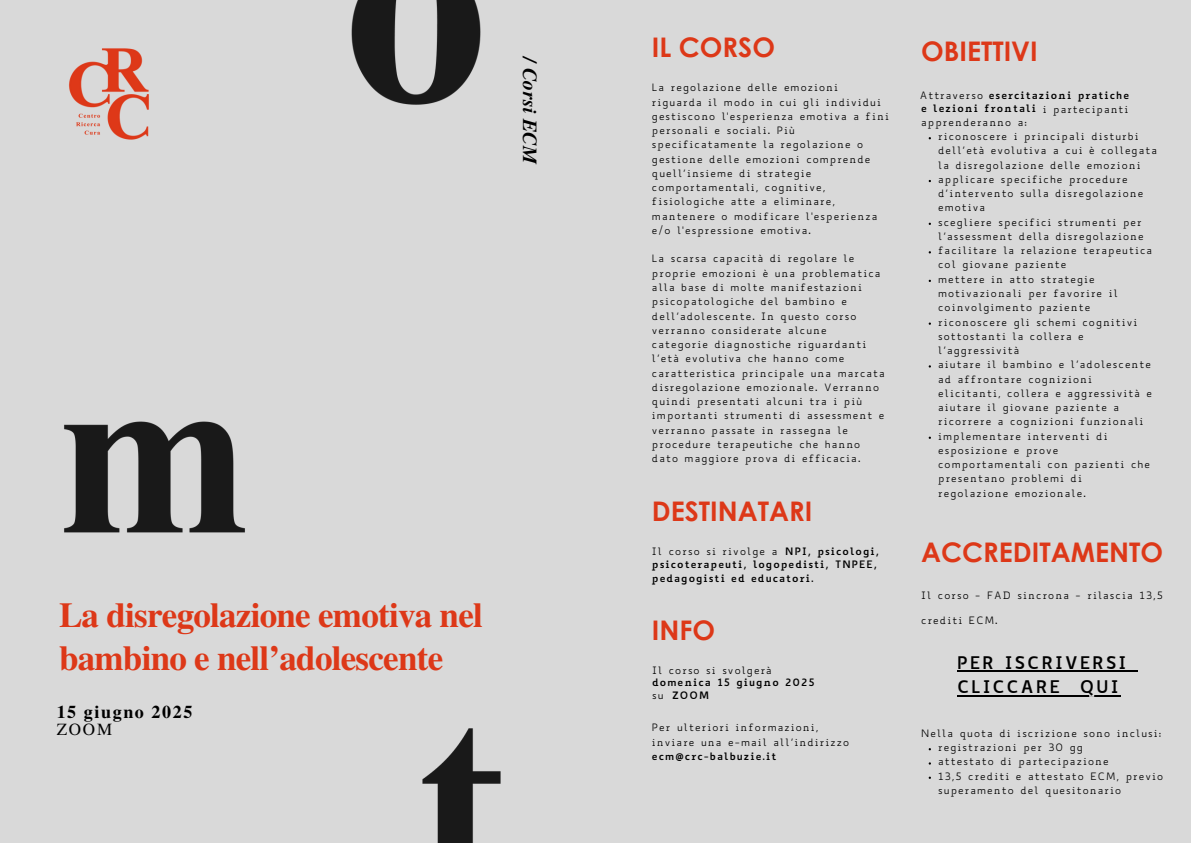
<style>
.page{position:relative;width:1191px;height:843px;background:#fff}
.page>*{position:absolute;margin:0;border:0;box-sizing:border-box;transform-origin:0 0}
.t1{font:700 35px/42.8px "Te X Gyre Termes";letter-spacing:-.02em;color:#dd3818}
.t2{font:700 27px "Century Gothic";color:#dd3818}
.t3{font:italic 700 20px "Te X Gyre Termes";color:#000}
.t4{font:700 18px "Te X Gyre Termes";letter-spacing:.09em;color:#000}
.t5{font:700 17px/24.8px "Biancoenero";letter-spacing:.105em;color:#000}
.t6{font:17px "Te X Gyre Termes";color:#000}
.t7{font:10px/14.2px "Biancoenero";letter-spacing:.105em;color:#000}
.t8{font:700 10px/14.2px "Biancoenero";letter-spacing:.105em;color:#000}
</style>
<div class="page">
<div style="left:0;top:0;width:1190px;height:842px;background:#d9d9d9"></div>
<img style="left:64px;top:421px;width:181px;height:112px">
<img style="left:422px;top:728px;width:79px;height:114px">
<img style="left:351px;top:0;width:130px;height:105px">
<img style="left:69px;top:48px;width:80px;height:92px">
<hr style="left:957px;top:669px;width:170px;height:2px;background:#000">
<hr style="left:957px;top:694px;width:104px;height:2px;background:#000">
<svg style="left:1061px;top:695px;width:18px;height:1px"></svg>
<hr style="left:1079px;top:694px;width:41px;height:2px;background:#000">
<h5 class="t3" style="left:544px;top:57px;width:110px;rotate:90deg">/Corsi ECM</h5>
<p class="t1" style="left:59px;top:592px;width:425px">La disregolazione emotiva nel bambino e nell’adolescente</p>
<p class="t4" style="left:57px;top:697px;width:137px">15 giugno 2025</p>
<p class="t6" style="left:57px;top:717px;width:57px">ZOOM</p>
<h2 class="t2" style="left:652px;top:30px;width:124px">IL CORSO</h2>
<p class="t7" style="left:652px;top:82px;width:238px">La regolazione delle emozioni riguarda il modo in cui gli individui gestiscono l'esperienza emotiva a fini personali e sociali. Più specificatamente la regolazione o gestione delle emozioni comprende quell’insieme di strategie comportamentali, cognitive, fisiologiche atte a eliminare, mantenere o modificare l'esperienza e/o l'espressione emotiva.</p>
<h2 class="t7" style="left:652px;top:253px;width:234px">La scarsa capacità di regolare le proprie emozioni è una problematica alla base di molte manifestazioni psicopatologiche del bambino e dell’adolescente. In questo corso verranno considerate alcune categorie diagnostiche riguardanti l’età evolutiva che hanno come caratteristica principale una marcata disregolazione emozionale. Verranno quindi presentati alcuni tra i più importanti strumenti di assessment e verranno passate in rassegna le procedure terapeutiche che hanno dato maggiore prova di efficacia.</h2>
<p class="t2" style="left:652px;top:493px;width:162px">DESTINATARI</p>
<h1 class="t7" style="left:652px;top:545px;width:127px">Il corso si rivolge a</h1>
<h6 class="t8" style="left:785px;top:545px;width:95px">NPI, psicologi,</h6>
<p class="t8" style="left:652px;top:557px;width:226px">psicoterapeuti, logopedisti, TNPEE, pedagogisti ed educatori.</p>
<p class="t2" style="left:652px;top:612px;width:65px">INFO</p>
<p class="t7" style="left:652px;top:664px;width:121px">Il corso si svolgerà</p>
<p class="t7" style="left:652px;top:689px;width:13px">su</p>
<p class="t8" style="left:652px;top:676px;width:164px">domenica 15 giugno 2025</p>
<p class="t8" style="left:672px;top:689px;width:39px">ZOOM</p>
<p class="t7" style="left:652px;top:721px;width:168px">Per ulteriori informazioni,</p>
<p class="t7" style="left:652px;top:736px;width:199px">inviare una e-mail all’indirizzo</p>
<h3 class="t8" style="left:652px;top:750px;width:126px">ecm@crc-balbuzie.it</h3>
<p class="t2" style="left:921px;top:34px;width:118px">OBIETTIVI</p>
<p class="t7" style="left:919px;top:89px;width:65px">Attraverso</p>
<h2 class="t8" style="left:988px;top:89px;width:142px">esercitazioni pratiche</h2>
<p class="t8" style="left:921px;top:102px;width:116px">e lezioni frontali</p>
<p class="t7" style="left:921px;top:116px;width:107px">apprenderanno a:</p>
<p class="t7" style="left:938px;top:131px;width:220px">riconoscere i principali disturbi dell’età evolutiva a cui è collegata la disregolazione delle emozioni</p>
<p class="t7" style="left:938px;top:173px;width:206px">applicare specifiche procedure d’intervento sulla disregolazione emotiva</p>
<p class="t7" style="left:938px;top:216px;width:207px">scegliere specifici strumenti per l’assessment della disregolazione</p>
<p class="t7" style="left:938px;top:245px;width:215px">facilitare la relazione terapeutica col giovane paziente</p>
<p class="t7" style="left:938px;top:273px;width:181px">mettere in atto strategie motivazionali per favorire il coinvolgimento paziente</p>
<h2 class="t7" style="left:938px;top:316px;width:201px">riconoscere gli schemi cognitivi sottostanti la collera e l’aggressività</h2>
<p class="t7" style="left:938px;top:359px;width:215px">aiutare il bambino e l’adolescente ad affrontare cognizioni elicitanti, collera e aggressività e aiutare il giovane paziente a ricorrere a cognizioni funzionali</p>
<p class="t7" style="left:938px;top:430px;width:213px">implementare interventi di esposizione e prove comportamentali con pazienti che presentano problemi di regolazione emozionale.</p>
<p class="t7" style="left:1042px;top:103px;width:87px">i partecipanti</p>
<h2 class="t2" style="left:921px;top:534px;width:243px">ACCREDITAMENTO</h2>
<p class="t7" style="left:921px;top:590px;width:243px">Il corso - FAD sincrona - rilascia 13,5</p>
<p class="t7" style="left:921px;top:614px;width:78px">crediti ECM.</p>
<p class="t5" style="left:957px;top:651px;width:171px">PER ISCRIVERSI<br>CLICCARE</p>
<p class="t5" style="left:1079px;top:676px;width:40px">QUI</p>
<p class="t7" style="left:921px;top:727px;width:242px">Nella quota di iscrizione sono inclusi:</p>
<p class="t7" style="left:938px;top:741px;width:146px">registrazioni per 30 gg</p>
<p class="t7" style="left:938px;top:755px;width:172px">attestato di partecipazione</p>
<p class="t7" style="left:938px;top:770px;width:226px">13,5 crediti e attestato ECM, previo superamento del quesitonario</p>
</div>
